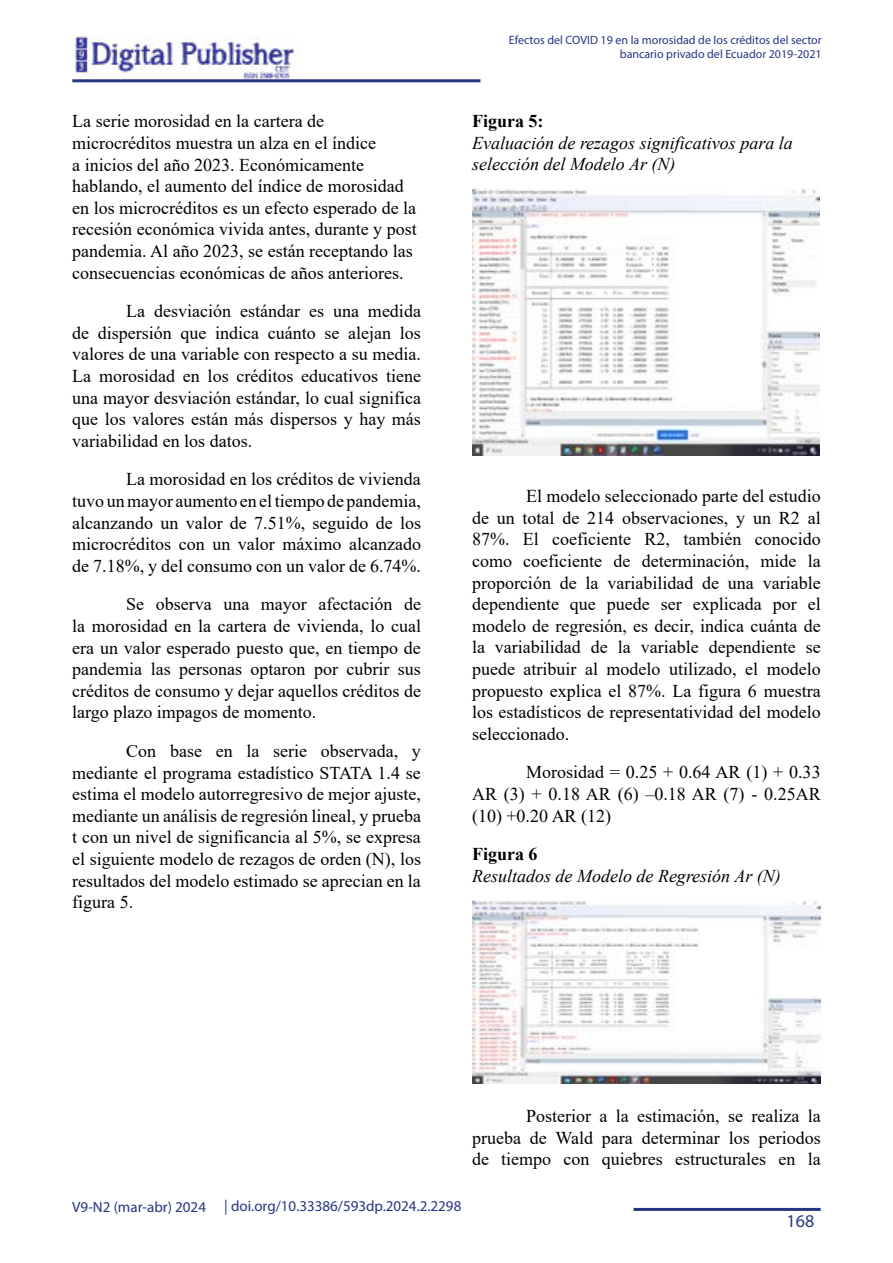
<style>
.page{position:relative;width:893px;height:1263px;background:#fff}
.page>*{position:absolute;margin:0;border:0;box-sizing:border-box;transform-origin:0 0}
.t1{font:18px/21.6px "Times New Roman";color:#000;text-align:justify}
.t2{font:italic 18px/21.6px "Times New Roman";color:#000}
.t3{font:700 18px "Times New Roman";color:#000}
.t4{font:18px "Myriad Pro";color:#283583}
.t5{font:15px "Myriad Pro";color:#283583}
.t6{font:12px/14.4px "Myriad Pro";color:#283583;text-align:right}
</style>
<div class="page">
<hr style="left:72px;top:79px;width:408px;height:3px;background:#283583">
<img style="left:74px;top:36px;width:221px;height:43px">
<hr style="left:634px;top:1208px;width:187px;height:3px;background:#283583">
<img style="left:472px;top:189px;width:347px;height:267px">
<img style="left:472px;top:900px;width:349px;height:183px">
<p class="t1" style="left:72px;top:110px;width:346px;text-align:left">La serie morosidad en la cartera de microcréditos muestra un alza en el índice<br>a inicios del año 2023. Económicamente hablando, el aumento del índice de morosidad en los microcréditos es un efecto esperado de la recesión económica vivida antes, durante y post pandemia. Al año 2023, se están receptando las consecuencias económicas de años anteriores.</p>
<p class="t1" style="left:72px;top:300px;width:350px;text-indent:54px">La desviación estándar es una medida de dispersión que indica cuánto se alejan los valores de una variable con respecto a su media.<br>La morosidad en los créditos educativos tiene una mayor desviación estándar, lo cual significa que los valores están más dispersos y hay más variabilidad en los datos.</p>
<p class="t1" style="left:72px;top:468px;width:350px;text-indent:54px">La morosidad en los créditos de vivienda tuvo un mayor aumento en el tiempo de pandemia, alcanzando un valor de 7.51%, seguido de los microcréditos con un valor máximo alcanzado de 7.18%, y del consumo con un valor de 6.74%.</p>
<p class="t1" style="left:72px;top:593px;width:350px;text-indent:54px">Se observa una mayor afectación de la morosidad en la cartera de vivienda, lo cual era un valor esperado puesto que, en tiempo de pandemia las personas optaron por cubrir sus créditos de consumo y dejar aquellos créditos de largo plazo impagos de momento.</p>
<p class="t1" style="left:72px;top:740px;width:350px;text-indent:54px">Con base en la serie observada, y mediante el programa estadístico STATA 1.4 se estima el modelo autorregresivo de mejor ajuste, mediante un análisis de regresión lineal, y prueba t con un nivel de significancia al 5%, se expresa el siguiente modelo de rezagos de orden (N), los resultados del modelo estimado se aprecian en la figura 5.</p>
<p class="t6" style="left:509px;top:32px;width:314px">Efectos del COVID 19 en la morosidad de los créditos del sector bancario privado del Ecuador 2019-2021</p>
<p class="t3" style="left:472px;top:108px;width:73px">Figura 5:</p>
<p class="t2" style="left:472px;top:131px;width:322px">Evaluación de rezagos significativos para la selección del Modelo Ar (N)</p>
<p class="t1" style="left:472px;top:485px;width:350px;text-indent:54px">El modelo seleccionado parte del estudio de un total de 214 observaciones, y un R2 al 87%. El coeficiente R2, también conocido como coeficiente de determinación, mide la proporción de la variabilidad de una variable dependiente que puede ser explicada por el modelo de regresión, es decir, indica cuánta de la variabilidad de la variable dependiente se puede atribuir al modelo utilizado, el modelo propuesto explica el 87%. La figura 6 muestra los estadísticos de representatividad del modelo seleccionado.</p>
<p class="t1" style="left:472px;top:761px;width:350px;text-indent:54px">Morosidad = 0.25 + 0.64 AR (1) + 0.33<br>AR (3) + 0.18 AR (6) –0.18 AR (7) - 0.25AR (10) +0.20 AR (12)</p>
<p class="t3" style="left:472px;top:841px;width:67px">Figura 6</p>
<p class="t2" style="left:472px;top:864px;width:310px">Resultados de Modelo de Regresión Ar (N)</p>
<p class="t5" style="left:72px;top:1197px;width:135px">V9-N2 (mar-abr) 2024</p>
<p class="t1" style="left:472px;top:1104px;width:350px;text-indent:54px">Posterior a la estimación, se realiza la prueba de Wald para determinar los periodos de tiempo con quiebres estructurales en la</p>
<p class="t5" style="left:224px;top:1197px;width:239px">| doi.org/10.33386/593dp.2024.2.2298</p>
<p class="t4" style="left:787px;top:1209px;width:29px">168</p>
</div>
